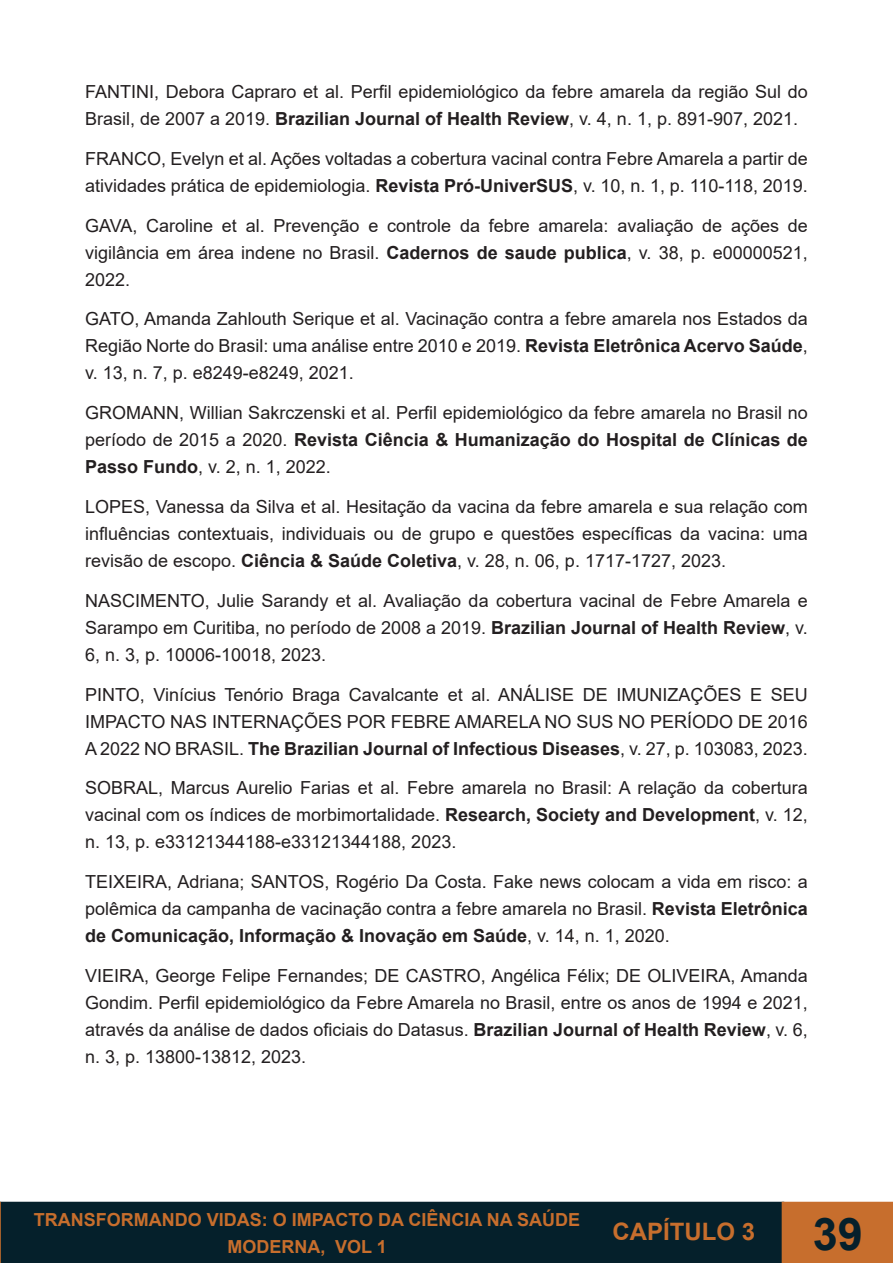
<style>
.page{position:relative;width:893px;height:1263px;background:#fff}
.page>*{position:absolute;margin:0;border:0;box-sizing:border-box;transform-origin:0 0}
.t1{font:700 45px "Arial";color:#05202b}
.t2{font:700 24px "Arial";color:#c76e2d}
.t3{font:18px/27px "Arial";color:#231f20;text-align:justify}
.t4{font:700 18px/27px "Arial";color:#c76e2d;text-align:center}
.s1{font-weight:700}
</style>
<div class="page">
<div style="left:1px;top:1202px;width:782px;height:60px;background:#05202b"></div>
<div style="left:0;top:1202px;width:784px;height:61px;border:2px solid #05202b"></div>
<svg style="left:0;top:1202px;width:1px;height:61px"></svg>
<div style="left:782px;top:1202px;width:111px;height:61px;background:#c76e2d"></div>
<p class="t3" style="left:85px;top:78px;width:724px">FANTINI, Debora Capraro et al. Perfil epidemiológico da febre amarela da região Sul do<br>Brasil, de 2007 a 2019. <span class="s1">Brazilian Journal of Health Review</span>, v. 4, n. 1, p. 891-907, 2021.</p>
<p class="t3" style="left:85px;top:145px;width:724px">FRANCO, Evelyn et al. Ações voltadas a cobertura vacinal contra Febre Amarela a partir de atividades prática de epidemiologia. <span class="s1">Revista Pró-UniverSUS</span>, v. 10, n. 1, p. 110-118, 2019.</p>
<p class="t3" style="left:85px;top:212px;width:724px">GAVA, Caroline et al. Prevenção e controle da febre amarela: avaliação de ações de vigilância em área indene no Brasil. <span class="s1">Cadernos de saude publica</span>, v. 38, p. e00000521, 2022.</p>
<p class="t3" style="left:85px;top:305px;width:724px">GATO, Amanda Zahlouth Serique et al. Vacinação contra a febre amarela nos Estados da Região Norte do Brasil: uma análise entre 2010 e 2019. <span class="s1">Revista Eletrônica Acervo Saúde</span>, v. 13, n. 7, p. e8249-e8249, 2021.</p>
<p class="t3" style="left:85px;top:399px;width:724px">GROMANN, Willian Sakrczenski et al. Perfil epidemiológico da febre amarela no Brasil no período de 2015 a 2020. <span class="s1">Revista Ciência &amp; Humanização do Hospital de Clínicas de Passo Fundo</span>, v. 2, n. 1, 2022.</p>
<p class="t3" style="left:85px;top:493px;width:724px">LOPES, Vanessa da Silva et al. Hesitação da vacina da febre amarela e sua relação com influências contextuais, individuais ou de grupo e questões específicas da vacina: uma revisão de escopo. <span class="s1">Ciência &amp; Saúde Coletiva</span>, v. 28, n. 06, p. 1717-1727, 2023.</p>
<p class="t3" style="left:85px;top:587px;width:724px">NASCIMENTO, Julie Sarandy et al. Avaliação da cobertura vacinal de Febre Amarela e Sarampo em Curitiba, no período de 2008 a 2019. <span class="s1">Brazilian Journal of Health Review</span>, v.<br>6, n. 3, p. 10006-10018, 2023.</p>
<p class="t3" style="left:85px;top:681px;width:724px">PINTO, Vinícius Tenório Braga Cavalcante et al. ANÁLISE DE IMUNIZAÇÕES E SEU IMPACTO NAS INTERNAÇÕES POR FEBRE AMARELA NO SUS NO PERÍODO DE 2016<br>A 2022 NO BRASIL. <span class="s1">The Brazilian Journal of Infectious Diseases</span>, v. 27, p. 103083, 2023.</p>
<p class="t3" style="left:85px;top:774px;width:724px">SOBRAL, Marcus Aurelio Farias et al. Febre amarela no Brasil: A relação da cobertura vacinal com os índices de morbimortalidade. <span class="s1">Research, Society and Development</span>, v. 12, n. 13, p. e33121344188-e33121344188, 2023.</p>
<p class="t3" style="left:85px;top:868px;width:724px">TEIXEIRA, Adriana; SANTOS, Rogério Da Costa. Fake news colocam a vida em risco: a polêmica da campanha de vacinação contra a febre amarela no Brasil. <span class="s1">Revista Eletrônica de Comunicação, Informação &amp; Inovação em Saúde</span>, v. 14, n. 1, 2020.</p>
<p class="t3" style="left:85px;top:962px;width:724px">VIEIRA, George Felipe Fernandes; DE CASTRO, Angélica Félix; DE OLIVEIRA, Amanda Gondim. Perfil epidemiológico da Febre Amarela no Brasil, entre os anos de 1994 e 2021, através da análise de dados oficiais do Datasus. <span class="s1">Brazilian Journal of Health Review</span>, v. 6, n. 3, p. 13800-13812, 2023.</p>
<p class="t4" style="left:34px;top:1206px;width:548px">TRANSFORMANDO VIDAS: O IMPACTO DA CIÊNCIA NA SAÚDE<br>MODERNA, VOL 1</p>
<h2 class="t2" style="left:612px;top:1215px;width:144px">CAPÍTULO 3</h2>
<h1 class="t1" style="left:813px;top:1202px;width:52px">39</h1>
</div>
